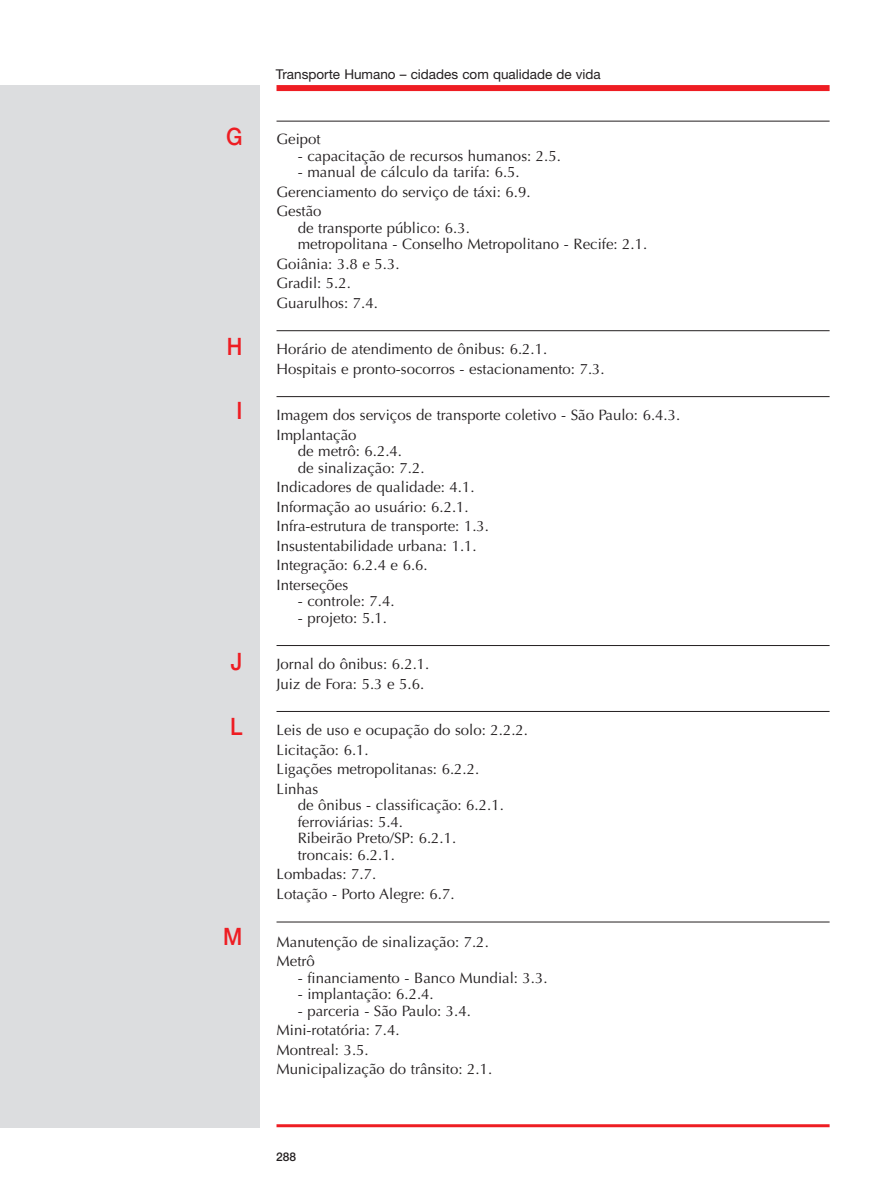
<style>
.page{position:relative;width:893px;height:1190px;background:#fff}
.page>*{position:absolute;margin:0;border:0;box-sizing:border-box;transform-origin:0 0}
.t1{font:500 24px "Helvetica Neue";color:#ee1d23;scale:.9 1}
.t2{font:15px/19.5px "Optima";color:#231f20}
.t3{font:13.5px "Helvetica Neue";color:#231f20}
.t4{font:500 12px "Helvetica Neue";color:#231f20}
</style>
<div class="page">
<div style="left:276px;top:85px;width:553px;height:6px;background:#ee1d23"></div>
<hr style="left:276px;top:1124px;width:553px;height:3px;background:#ee1d23">
<div style="left:0;top:85px;width:259px;height:1042px;background:#dcdddf"></div>
<hr style="left:276px;top:121px;width:553px;height:1px;background:#231f20">
<hr style="left:276px;top:330px;width:553px;height:1px;background:#231f20">
<hr style="left:276px;top:396px;width:553px;height:1px;background:#231f20">
<hr style="left:276px;top:645px;width:553px;height:1px;background:#231f20">
<hr style="left:276px;top:711px;width:553px;height:1px;background:#231f20">
<hr style="left:276px;top:921px;width:553px;height:1px;background:#231f20">
<h1 class="t1" style="left:226px;top:128px;width:20px">G</h1>
<h1 class="t1" style="left:227px;top:338px;width:19px">H</h1>
<h1 class="t1" style="left:236px;top:402px;width:8px">I</h1>
<h1 class="t1" style="left:231px;top:653px;width:14px">J</h1>
<h1 class="t1" style="left:230px;top:717px;width:15px">L</h1>
<h1 class="t1" style="left:223px;top:927px;width:23px">M</h1>
<p class="t3" style="left:276px;top:69px;width:326px">Transporte Humano – cidades com qualidade de vida</p>
<p class="t2" style="left:276px;top:132px;width:46px">Geipot</p>
<p class="t2" style="left:298px;top:149px;width:265px">- capacitação de recursos humanos: 2.5.</p>
<p class="t2" style="left:276px;top:165px;width:255px;text-indent:21px">- manual de cálculo da tarifa: 6.5.<br>Gerenciamento do serviço de táxi: 6.9.<br>Gestão</p>
<p class="t2" style="left:298px;top:222px;width:351px;line-height:16.5px">de transporte público: 6.3.<br>metropolitana - Conselho Metropolitano - Recife: 2.1.</p>
<p class="t2" style="left:276px;top:257px;width:124px">Goiânia: 3.8 e 5.3.<br>Gradil: 5.2.<br>Guarulhos: 7.4.</p>
<p class="t2" style="left:276px;top:342px;width:330px">Horário de atendimento de ônibus: 6.2.1.<br>Hospitais e pronto-socorros - estacionamento: 7.3.</p>
<p class="t2" style="left:276px;top:408px;width:405px">Imagem dos serviços de transporte coletivo - São Paulo: 6.4.3.<br>Implantação</p>
<p class="t2" style="left:298px;top:446px;width:128px;line-height:16.5px">de metrô: 6.2.4.<br>de sinalização: 7.2.</p>
<p class="t2" style="left:276px;top:480px;width:214px">Indicadores de qualidade: 4.1.<br>Informação ao usuário: 6.2.1.<br>Infra-estrutura de transporte: 1.3.<br>Insustentabilidade urbana: 1.1.<br>Integração: 6.2.4 e 6.6.<br>Interseções</p>
<p class="t2" style="left:298px;top:594px;width:98px">- controle: 7.4.</p>
<p class="t2" style="left:298px;top:611px;width:91px">- projeto: 5.1.</p>
<p class="t2" style="left:276px;top:657px;width:154px">Jornal do ônibus: 6.2.1.<br>Juiz de Fora: 5.3 e 5.6.</p>
<p class="t2" style="left:276px;top:723px;width:253px">Leis de uso e ocupação do solo: 2.2.2.<br>Licitação: 6.1.<br>Ligações metropolitanas: 6.2.2.<br>Linhas</p>
<p class="t2" style="left:298px;top:800px;width:207px;line-height:16.5px">de ônibus - classificação: 6.2.1. ferroviárias: 5.4.<br>Ribeirão Preto/SP: 6.2.1. troncais: 6.2.1.</p>
<p class="t2" style="left:276px;top:867px;width:180px">Lombadas: 7.7.<br>Lotação - Porto Alegre: 6.7.</p>
<p class="t2" style="left:276px;top:935px;width:214px">Manutenção de sinalização: 7.2.<br>Metrô</p>
<p class="t2" style="left:298px;top:971px;width:251px">- financiamento - Banco Mundial: 3.3.</p>
<p class="t2" style="left:298px;top:987px;width:137px">- implantação: 6.2.4.</p>
<p class="t2" style="left:276px;top:1004px;width:217px;text-indent:21px">- parceria - São Paulo: 3.4.<br>Mini-rotatória: 7.4.<br>Montreal: 3.5.<br>Municipalização do trânsito: 2.1.</p>
<p class="t4" style="left:276px;top:1152px;width:22px">288</p>
</div>
